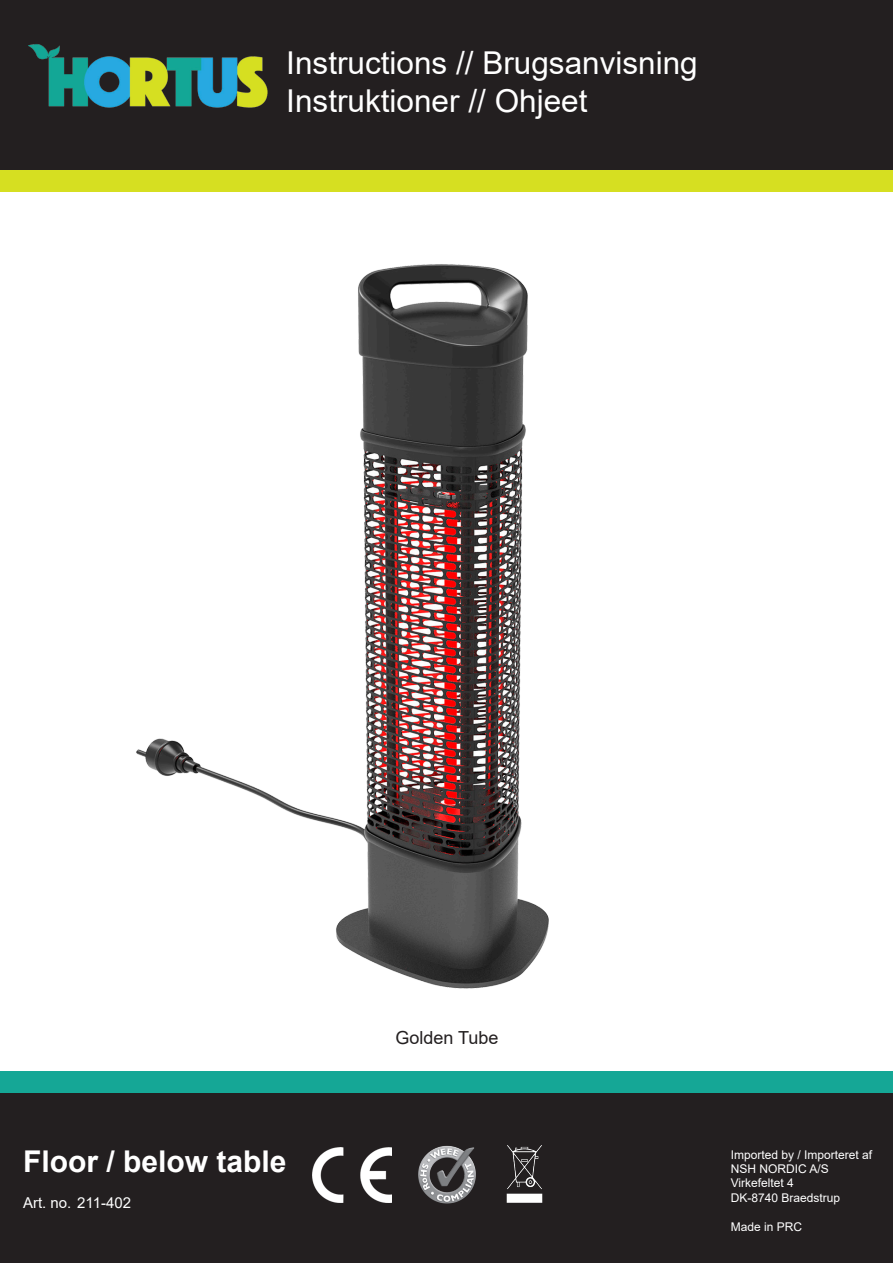
<style>
.page{position:relative;width:893px;height:1263px;background:#fff}
.page>*{position:absolute;margin:0;border:0;box-sizing:border-box;transform-origin:0 0}
.t1{font:31.5px "Arial";color:#fff}
.t2{font:700 30px "Arial";color:#fff}
.t3{font:18px "Arial";color:#231f20}
.t4{font:15px "Arial";color:#fff}
.t5{font:12px "Arial";color:#fff}
</style>
<div class="page">
<div style="left:0;top:0;width:893px;height:170px;background:#231f20"></div>
<div style="left:0;top:1093px;width:893px;height:170px;background:#231f20"></div>
<div style="left:0;top:170px;width:893px;height:21px;background:#d6df21"></div>
<div style="left:0;top:1071px;width:893px;height:22px;background:#15a796"></div>
<img style="left:29px;top:44px;width:239px;height:64px">
<img style="left:313px;top:1147px;width:78px;height:56px">
<img style="left:431px;top:1146px;width:15px;height:5px">
<img style="left:506px;top:1145px;width:37px;height:58px">
<img style="left:136px;top:264px;width:413px;height:725px">
<p class="t1" style="left:286px;top:41px;width:413px">Instructions // Brugsanvisning</p>
<p class="t1" style="left:286px;top:79px;width:303px">Instruktioner // Ohjeet</p>
<p class="t2" style="left:23px;top:1140px;width:265px">Floor / below table</p>
<p class="t4" style="left:23px;top:1192px;width:109px">Art. no. 211-402</p>
<p class="t3" style="left:395px;top:1025px;width:105px">Golden Tube</p>
<p class="t5" style="left:731px;top:1146px;width:143px">Imported by / Importeret af</p>
<p class="t5" style="left:731px;top:1160px;width:100px">NSH NORDIC A/S</p>
<p class="t5" style="left:731px;top:1175px;width:65px">Virkefeltet 4</p>
<p class="t5" style="left:731px;top:1189px;width:111px">DK-8740 Braedstrup</p>
<p class="t5" style="left:731px;top:1218px;width:73px">Made in PRC</p>
</div>
